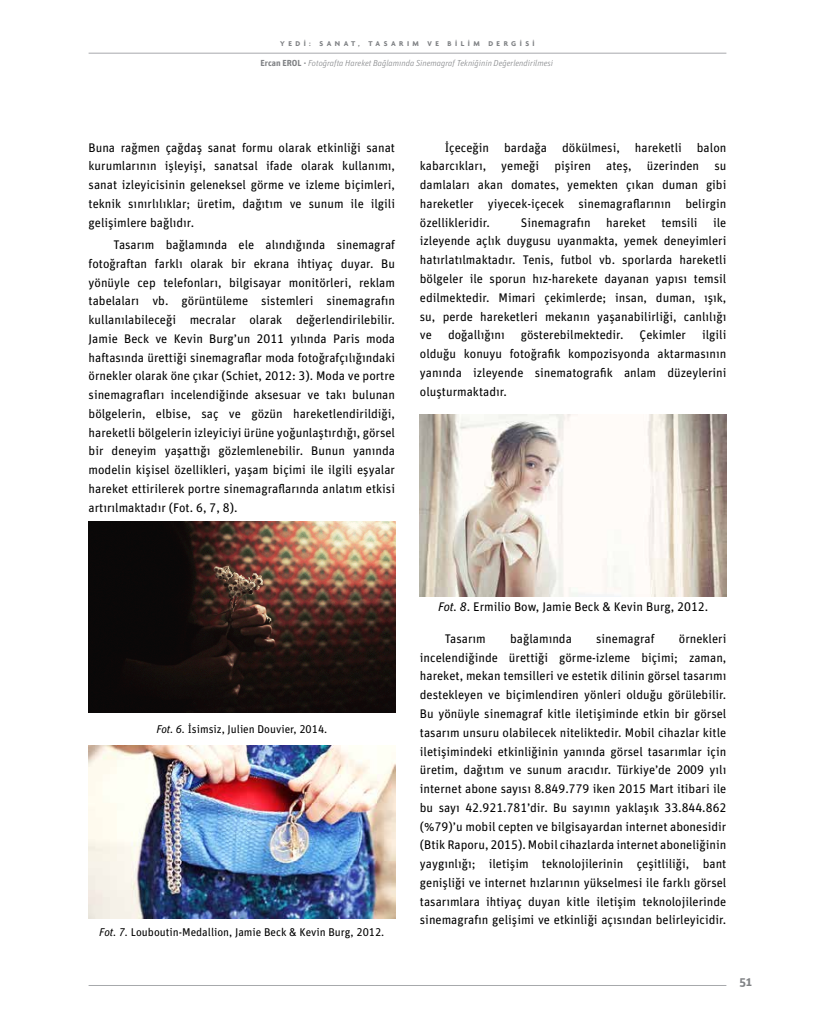
<style>
.page{position:relative;width:815px;height:1028px;background:#fff}
.page>*{position:absolute;margin:0;border:0;box-sizing:border-box;transform-origin:0 0}
.t1{font:12.5px/18.8px "FF Unit Pro";color:#000;text-align:justify}
.t2{font:700 12.5px "Sarre";color:#808285}
.t3{font:11.25px "FF Unit Pro";color:#000}
.t4{font:italic 300 8.75px "FF Unit Pro";color:#808285}
.t5{font:700 7.5px "Agenda";letter-spacing:.46em;color:#808285}
.s1{font-weight:700;font-style:normal}
.s2{font-style:italic}
</style>
<div class="page">
<hr style="left:89px;top:985px;width:637px;height:1px;background:#a7a9ac">
<hr style="left:89px;top:53px;width:637px;height:1px;background:#a7a9ac">
<img style="left:89px;top:521px;width:306px;height:191px">
<img style="left:89px;top:745px;width:306px;height:173px">
<img style="left:420px;top:414px;width:306px;height:183px">
<p class="t5" style="left:280px;top:39px;width:256px">YEDİ: SANAT, TASARIM VE BİLİM DERGİSİ</p>
<p class="t4" style="left:260px;top:57px;width:294px"><span class="s1">Ercan EROL ·</span> Fotoğrafta Hareket Bağlamında Sinemagraf Tekniğinin Değerlendirilmesi</p>
<p class="t1" style="left:89px;top:137px;width:308px">Buna rağmen çağdaş sanat formu olarak etkinliği sanat kurumlarının işleyişi, sanatsal ifade olarak kullanımı, sanat izleyicisinin geleneksel görme ve izleme biçimleri, teknik sınırlılıklar; üretim, dağıtım ve sunum ile ilgili gelişimlere bağlıdır.</p>
<p class="t1" style="left:89px;top:235px;width:308px;text-indent:25px">Tasarım bağlamında ele alındığında sinemagraf fotoğraftan farklı olarak bir ekrana ihtiyaç duyar. Bu yönüyle cep telefonları, bilgisayar monitörleri, reklam tabelaları vb. görüntüleme sistemleri sinemagrafın kullanılabileceği mecralar olarak değerlendirilebilir.<br>Jamie Beck ve Kevin Burg’un 2011 yılında Paris moda haftasında ürettiği sinemagraflar moda fotoğrafçılığındaki örnekler olarak öne çıkar (Schiet, 2012: 3). Moda ve portre sinemagrafları incelendiğinde aksesuar ve takı bulunan bölgelerin, elbise, saç ve gözün hareketlendirildiği, hareketli bölgelerin izleyiciyi ürüne yoğunlaştırdığı, görsel bir deneyim yaşattığı gözlemlenebilir. Bunun yanında modelin kişisel özellikleri, yaşam biçimi ile ilgili eşyalar hareket ettirilerek portre sinemagraflarında anlatım etkisi artırılmaktadır (Fot. 6, 7, 8).</p>
<p class="t1" style="left:420px;top:137px;width:308px;text-indent:25px">İçeceğin bardağa dökülmesi, hareketli balon kabarcıkları, yemeği pişiren ateş, üzerinden su damlaları akan domates, yemekten çıkan duman gibi hareketler yiyecek-içecek sinemagraflarının belirgin özellikleridir.</p>
<p class="t1" style="left:420px;top:212px;width:308px;text-indent:101px">Sinemagrafın hareket temsili ile izleyende açlık duygusu uyanmakta, yemek deneyimleri hatırlatılmaktadır. Tenis, futbol vb. sporlarda hareketli bölgeler ile sporun hız-harekete dayanan yapısı temsil edilmektedir. Mimari çekimlerde; insan, duman, ışık, su, perde hareketleri mekanın yaşanabilirliği, canlılığı ve</p>
<p class="t1" style="left:448px;top:325px;width:58px">doğallığını</p>
<p class="t1" style="left:521px;top:325px;width:104px">gösterebilmektedir.</p>
<p class="t1" style="left:640px;top:325px;width:48px">Çekimler</p>
<p class="t1" style="left:420px;top:325px;width:308px;text-indent:282px">ilgili olduğu konuyu fotoğrafik kompozisyonda aktarmasının yanında izleyende sinematografik anlam düzeylerini oluşturmaktadır.</p>
<p class="t3" style="left:156px;top:721px;width:172px"><span class="s2">Fot. 6.</span> İsimsiz, Julien Douvier, 2014.</p>
<p class="t3" style="left:99px;top:923px;width:287px"><span class="s2">Fot. 7.</span> Louboutin-Medallion, Jamie Beck &amp; Kevin Burg, 2012.</p>
<p class="t1" style="left:438px;top:597px;width:272px"><span class="s2">Fot. 8</span>. Ermilio Bow, Jamie Beck &amp; Kevin Burg, 2012.</p>
<p class="t1" style="left:445px;top:628px;width:43px">Tasarım</p>
<p class="t1" style="left:510px;top:628px;width:63px">bağlamında</p>
<p class="t1" style="left:596px;top:628px;width:60px">sinemagraf</p>
<p class="t1" style="left:420px;top:628px;width:308px;text-indent:259px">örnekleri incelendiğinde ürettiği görme-izleme biçimi; zaman, hareket, mekan temsilleri ve estetik dilinin görsel tasarımı destekleyen ve biçimlendiren yönleri olduğu görülebilir.<br>Bu yönüyle sinemagraf kitle iletişiminde etkin bir görsel tasarım unsuru olabilecek niteliktedir. Mobil cihazlar kitle iletişimindeki etkinliğinin yanında görsel tasarımlar için üretim, dağıtım ve sunum aracıdır. Türkiye’de 2009 yılı internet abone sayısı 8.849.779 iken 2015 Mart itibari ile bu sayı 42.921.781’dir. Bu sayının yaklaşık 33.844.862 (%79)’u mobil cepten ve bilgisayardan internet abonesidir (Btik Raporu, 2015). Mobil cihazlarda internet aboneliğinin yaygınlığı; iletişim teknolojilerinin çeşitliliği, bant genişliği ve internet hızlarının yükselmesi ile farklı görsel tasarımlara ihtiyaç duyan kitle iletişim teknolojilerinde sinemagrafın gelişimi ve etkinliği açısından belirleyicidir.</p>
<p class="t2" style="left:740px;top:974px;width:14px">51</p>
</div>
